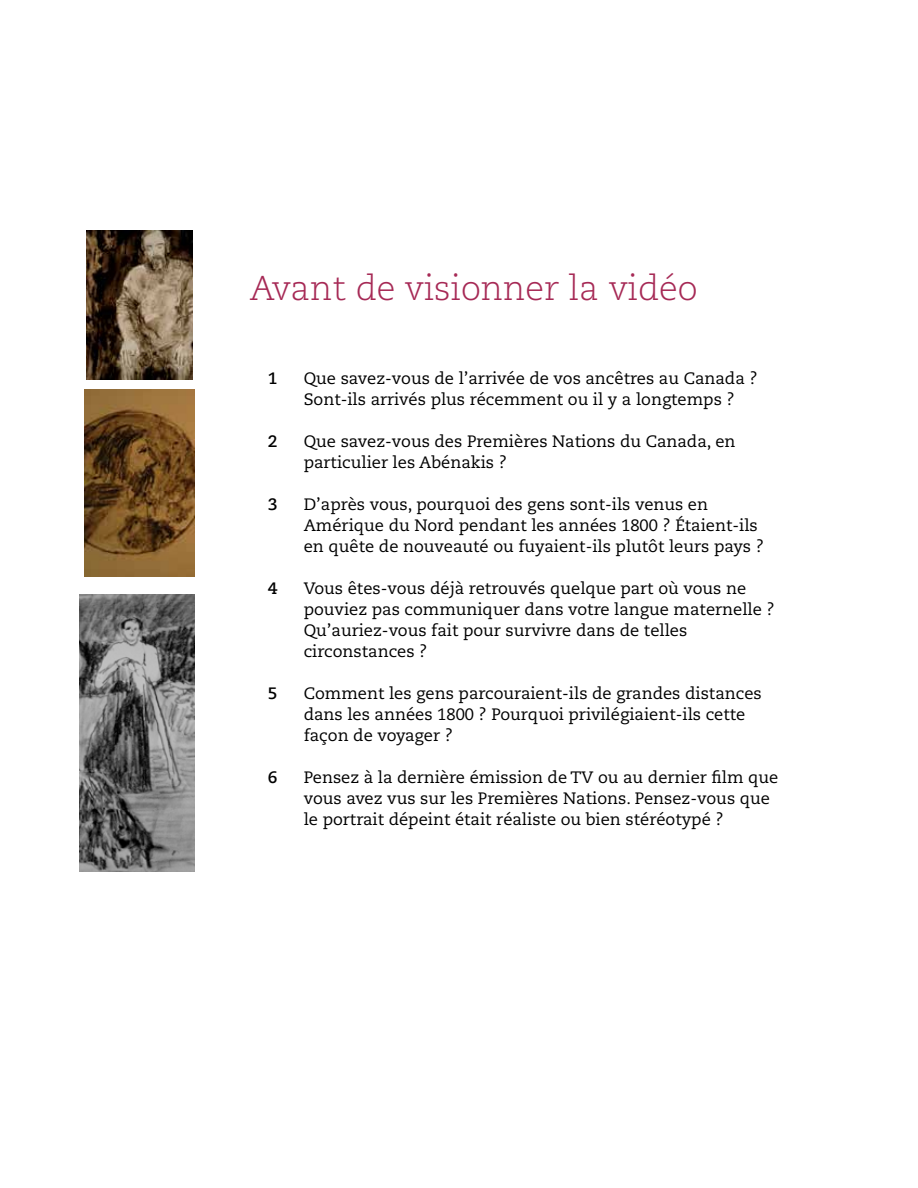
<style>
.page{position:relative;width:918px;height:1188px;background:#fff}
.page>*{position:absolute;margin:0;border:0;box-sizing:border-box;transform-origin:0 0}
.t1{font:300 34.5px "Caecilia";color:#a62955}
.t2{font:16.5px/21px "Caecilia";color:#000}
.t3{font:700 16.5px "Caecilia";color:#000}
</style>
<div class="page">
<img style="left:85px;top:389px;width:109px;height:188px">
<img style="left:87px;top:230px;width:105px;height:149px">
<img style="left:80px;top:595px;width:114px;height:277px">
<h1 class="t1" style="left:250px;top:268px;width:449px">Avant de visionner la vidéo</h1>
<p class="t3" style="left:268px;top:368px;width:11px">1</p>
<p class="t2" style="left:304px;top:368px;width:455px">Que savez-vous de l’arrivée de vos ancêtres au Canada ?<br>Sont-ils arrivés plus récemment ou il y a longtemps ?</p>
<p class="t3" style="left:268px;top:431px;width:11px">2</p>
<p class="t2" style="left:304px;top:431px;width:433px">Que savez-vous des Premières Nations du Canada, en particulier les Abénakis ?</p>
<p class="t3" style="left:268px;top:494px;width:11px">3</p>
<p class="t2" style="left:304px;top:494px;width:462px">D’après vous, pourquoi des gens sont-ils venus en<br>Amérique du Nord pendant les années 1800 ? Étaient-ils en quête de nouveauté ou fuyaient-ils plutôt leurs pays ?</p>
<p class="t3" style="left:268px;top:578px;width:11px">4</p>
<p class="t2" style="left:304px;top:578px;width:473px">Vous êtes-vous déjà retrouvés quelque part où vous ne pouviez pas communiquer dans votre langue maternelle ?<br>Qu’auriez-vous fait pour survivre dans de telles circonstances ?</p>
<p class="t3" style="left:268px;top:683px;width:11px">5</p>
<p class="t2" style="left:304px;top:683px;width:460px">Comment les gens parcouraient-ils de grandes distances dans les années 1800 ? Pourquoi privilégiaient-ils cette façon de voyager ?</p>
<p class="t3" style="left:268px;top:767px;width:11px">6</p>
<p class="t2" style="left:304px;top:767px;width:476px">Pensez à la dernière émission de TV ou au dernier film que vous avez vus sur les Premières Nations. Pensez-vous que le portrait dépeint était réaliste ou bien stéréotypé ?</p>
</div>
